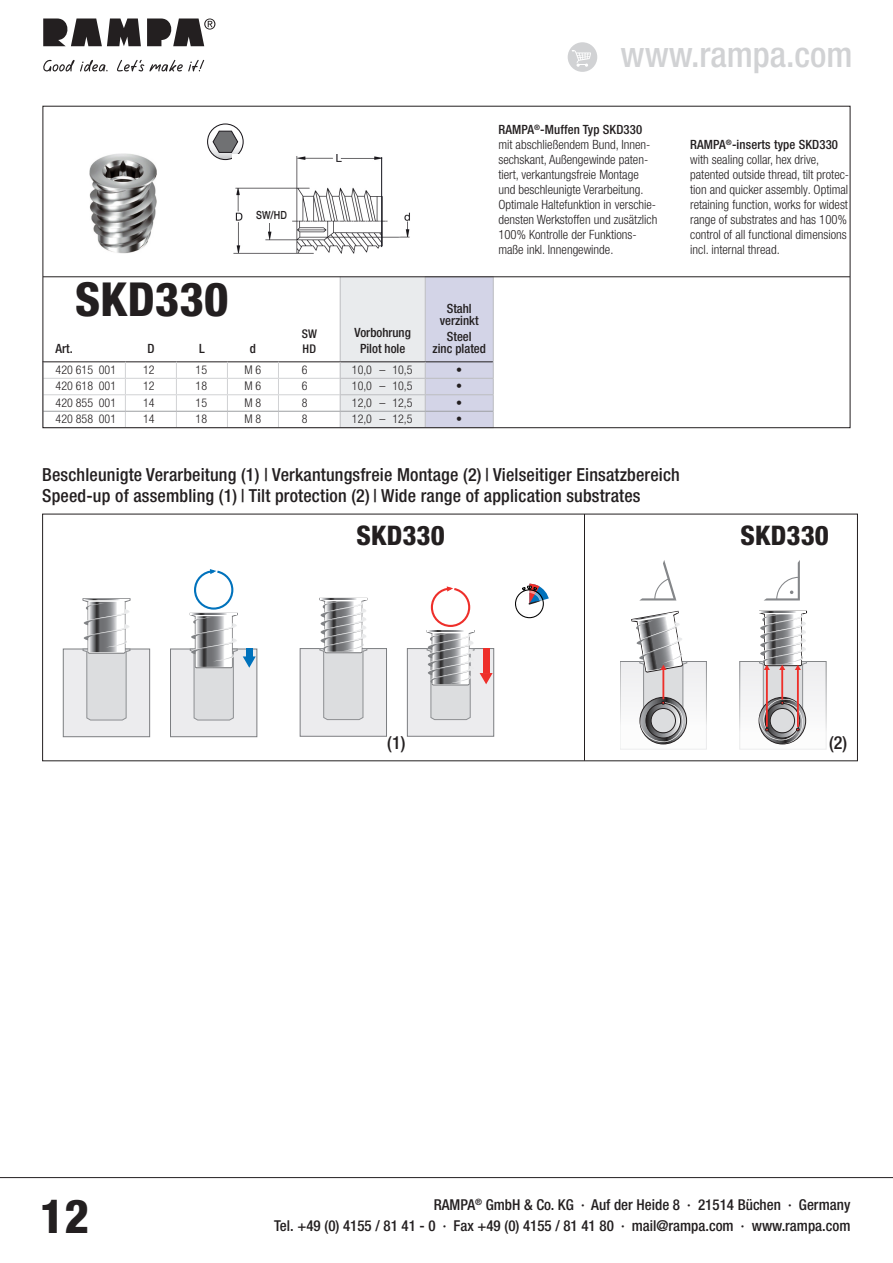
<style>
.page{position:relative;width:893px;height:1263px;background:#fff}
.page>*{position:absolute;margin:0;border:0;box-sizing:border-box;transform-origin:0 0}
.t1{font:800 condensed 46.95px "Helvetica Neue LT Std";letter-spacing:.005em;color:#231f20}
.t2{font:500 condensed 35.25px "Helvetica Neue LT Pro";color:#d1d2d4}
.t3{font:800 condensed 27px "Helvetica Neue LT Std";letter-spacing:.005em;color:#231f20}
.Copy_8pt{font:500 condensed 18px "Helvetica Neue LT Pro";letter-spacing:.01em;color:#231f20}
.t4{font:500 condensed 15px "Helvetica Neue LT Pro";color:#231f20}
.Copy_8pt-2{font:300 condensed 12.75px/15px "Helvetica Neue LT Pro";color:#231f20}
.Copy_8pt-3{font:500 condensed 12.75px/12px "Helvetica Neue LT Pro";color:#231f20;text-align:center}
.t5{font:300 condensed 12px "Helvetica Neue LT Pro";color:#231f20}
.t6{font:500 condensed 12px "Helvetica Neue LT Pro";color:#231f20}
.Copy_8pt-4{font:500 11.25px "Helvetica Neue LT Pro";color:#231f20;scale:.8 1}
</style>
<div class="page">
<div style="left:568px;top:42px;width:29px;height:30px;background:#d1d2d4;border-radius:50%"></div>
<svg style="left:572px;top:50px;width:19px;height:17px"></svg>
<svg style="left:43px;top:19px;width:98px;height:27px"></svg>
<svg style="left:147px;top:19px;width:68px;height:27px"></svg>
<svg style="left:43px;top:59px;width:65px;height:12px"></svg>
<svg style="left:117px;top:60px;width:87px;height:11px"></svg>
<hr style="left:0;top:1177px;width:893px;height:1px;background:#231f20">
<hr style="left:43px;top:361px;width:82px;height:1px;background:#231f20">
<hr style="left:125px;top:361px;width:51px;height:1px;background:#231f20">
<hr style="left:176px;top:361px;width:51px;height:1px;background:#231f20">
<hr style="left:227px;top:361px;width:51px;height:1px;background:#231f20">
<hr style="left:278px;top:361px;width:62px;height:1px;background:#231f20">
<hr style="left:43px;top:378px;width:82px;height:1px;background:#d1d2d4">
<hr style="left:125px;top:378px;width:51px;height:1px;background:#d1d2d4">
<hr style="left:176px;top:378px;width:51px;height:1px;background:#d1d2d4">
<hr style="left:227px;top:378px;width:51px;height:1px;background:#d1d2d4">
<hr style="left:278px;top:378px;width:62px;height:1px;background:#d1d2d4">
<hr style="left:43px;top:394px;width:82px;height:1px;background:#d1d2d4">
<hr style="left:125px;top:394px;width:51px;height:1px;background:#d1d2d4">
<hr style="left:176px;top:394px;width:51px;height:1px;background:#d1d2d4">
<hr style="left:227px;top:394px;width:51px;height:1px;background:#d1d2d4">
<hr style="left:278px;top:394px;width:62px;height:1px;background:#d1d2d4">
<svg style="left:125px;top:362px;width:1px;height:64px"></svg>
<svg style="left:176px;top:362px;width:1px;height:64px"></svg>
<svg style="left:227px;top:362px;width:1px;height:64px"></svg>
<svg style="left:278px;top:362px;width:1px;height:64px"></svg>
<svg style="left:340px;top:277px;width:154px;height:149px;background:#dcdde7"></svg>
<hr style="left:43px;top:411px;width:82px;height:1px;background:#9d9fa2">
<hr style="left:125px;top:411px;width:51px;height:1px;background:#9d9fa2">
<hr style="left:176px;top:411px;width:51px;height:1px;background:#9d9fa2">
<hr style="left:227px;top:411px;width:51px;height:1px;background:#9d9fa2">
<hr style="left:278px;top:411px;width:62px;height:1px;background:#9d9fa2">
<hr style="left:340px;top:411px;width:85px;height:1px;background:#9d9fa2">
<hr style="left:425px;top:411px;width:68px;height:1px;background:#9d9fa2">
<hr style="left:43px;top:276px;width:807px;height:1px;background:#231f20">
<svg style="left:208px;top:124px;width:35px;height:36px"></svg>
<div style="left:207px;top:123px;width:37px;height:37px;border:1px solid #1a171c;border-radius:50%"></div>
<svg style="left:212px;top:130px;width:27px;height:23px"></svg>
<img style="left:89px;top:154px;width:67px;height:99px">
<img style="left:233px;top:155px;width:177px;height:99px">
<hr style="left:584px;top:514px;width:1px;height:247px;background:#231f20">
<svg style="left:299px;top:586px;width:196px;height:151px"></svg>
<svg style="left:515px;top:583px;width:34px;height:36px"></svg>
<svg style="left:62px;top:569px;width:196px;height:169px"></svg>
<svg style="left:621px;top:560px;width:206px;height:190px"></svg>
<hr style="left:381px;top:157px;width:1px;height:90px;background:#12131c">
<div style="left:254px;top:213px;width:36px;height:10px;background:#fff"></div>
<h2 class="t2" style="left:620px;top:34px;width:234px">www.rampa.com</h2>
<p class="Copy_8pt-4" style="left:256px;top:209px;width:40px">SW/HD</p>
<p class="t1" style="left:75px;top:270px;width:155px">SKD330</p>
<p class="Copy_8pt-3" style="left:56px;top:343px;width:19px">Art.</p>
<p class="Copy_8pt-3" style="left:147px;top:343px;width:9px">D</p>
<p class="Copy_8pt-3" style="left:199px;top:343px;width:7px">L</p>
<p class="Copy_8pt-3" style="left:250px;top:343px;width:8px">d</p>
<p class="t6" style="left:302px;top:327px;width:17px">SW</p>
<p class="t6" style="left:303px;top:342px;width:15px">HD</p>
<p class="Copy_8pt-3" style="left:354px;top:326px;width:58px">Vorbohrung</p>
<p class="Copy_8pt-3" style="left:360px;top:343px;width:47px">Pilot hole</p>
<p class="Copy_8pt-3" style="left:440px;top:302px;width:40px">Stahl verzinkt</p>
<p class="Copy_8pt-3" style="left:433px;top:331px;width:55px">Steel<br>zinc plated</p>
<p class="t5" style="left:56px;top:363px;width:62px">420 615 001</p>
<p class="t5" style="left:143px;top:363px;width:13px">12</p>
<p class="t5" style="left:196px;top:363px;width:13px">15</p>
<p class="t5" style="left:244px;top:363px;width:18px">M 6</p>
<p class="t5" style="left:302px;top:363px;width:7px">6</p>
<p class="t5" style="left:352px;top:363px;width:62px">10,0 – 10,5</p>
<p class="t5" style="left:456px;top:363px;width:7px">•</p>
<p class="t5" style="left:56px;top:379px;width:62px">420 618 001</p>
<p class="t5" style="left:143px;top:379px;width:13px">12</p>
<p class="t5" style="left:196px;top:379px;width:13px">18</p>
<p class="t5" style="left:244px;top:379px;width:18px">M 6</p>
<p class="t5" style="left:302px;top:379px;width:7px">6</p>
<p class="t5" style="left:352px;top:379px;width:62px">10,0 – 10,5</p>
<p class="t5" style="left:456px;top:379px;width:7px">•</p>
<p class="t5" style="left:56px;top:396px;width:62px">420 855 001</p>
<p class="t5" style="left:143px;top:396px;width:13px">14</p>
<p class="t5" style="left:196px;top:396px;width:13px">15</p>
<p class="t5" style="left:244px;top:396px;width:18px">M 8</p>
<p class="t5" style="left:302px;top:396px;width:7px">8</p>
<p class="t5" style="left:352px;top:396px;width:62px">12,0 – 12,5</p>
<p class="t5" style="left:456px;top:396px;width:7px">•</p>
<p class="t5" style="left:56px;top:412px;width:62px">420 858 001</p>
<p class="t5" style="left:143px;top:412px;width:13px">14</p>
<p class="t5" style="left:196px;top:412px;width:13px">18</p>
<p class="t5" style="left:244px;top:412px;width:18px">M 8</p>
<p class="t5" style="left:302px;top:412px;width:7px">8</p>
<p class="t5" style="left:352px;top:412px;width:62px">12,0 – 12,5</p>
<p class="t5" style="left:456px;top:412px;width:7px">•</p>
<p class="Copy_8pt-3" style="left:498px;top:123px;width:145px">RAMPA<sup>®</sup>-Muffen Typ SKD330</p>
<p class="Copy_8pt-2" style="left:498px;top:137px;width:161px">mit abschließendem Bund, Innen&shy;sechskant, Außengewinde paten&shy;tiert, verkantungsfreie Montage und beschleunigte Verarbeitung.<br>Optimale Haltefunktion in verschie&shy;densten Werkstoffen und zusätzlich 100% Kontrolle der Funktions&shy;maße inkl. Innengewinde.</p>
<p class="Copy_8pt-3" style="left:690px;top:138px;width:149px">RAMPA<sup>®</sup>-inserts type SKD330</p>
<p class="Copy_8pt-2" style="left:690px;top:152px;width:161px">with sealing collar, hex drive, patented outside thread, tilt protec&shy;tion and quicker assembly. Optimal retaining function, works for widest range of substrates and has 100% control of all functional dimensions incl. internal thread.</p>
<p class="Copy_8pt" style="left:42px;top:464px;width:639px">Beschleunigte Verarbeitung (1) | Verkantungsfreie Montage (2) | Vielseitiger Einsatzbereich</p>
<p class="Copy_8pt" style="left:42px;top:485px;width:600px">Speed-up of assembling (1) | Tilt protection (2) | Wide range of application substrates</p>
<p class="t3" style="left:356px;top:519px;width:90px">SKD330</p>
<p class="t3" style="left:741px;top:519px;width:90px">SKD330</p>
<p class="Copy_8pt" style="left:387px;top:732px;width:20px">(1)</p>
<p class="Copy_8pt" style="left:829px;top:732px;width:20px">(2)</p>
<h1 class="t1" style="left:40px;top:1187px;width:51px">12</h1>
<p class="t4" style="left:434px;top:1195px;width:418px">RAMPA<sup>®</sup> GmbH &amp; Co. KG · Auf der Heide 8 · 21514 Büchen · Germany</p>
<p class="t4" style="left:274px;top:1216px;width:578px">Tel. +49 (0) 4155 / 81 41 - 0 · Fax +49 (0) 4155 / 81 41 80 · mail@rampa.com · www.rampa.com</p>
</div>
